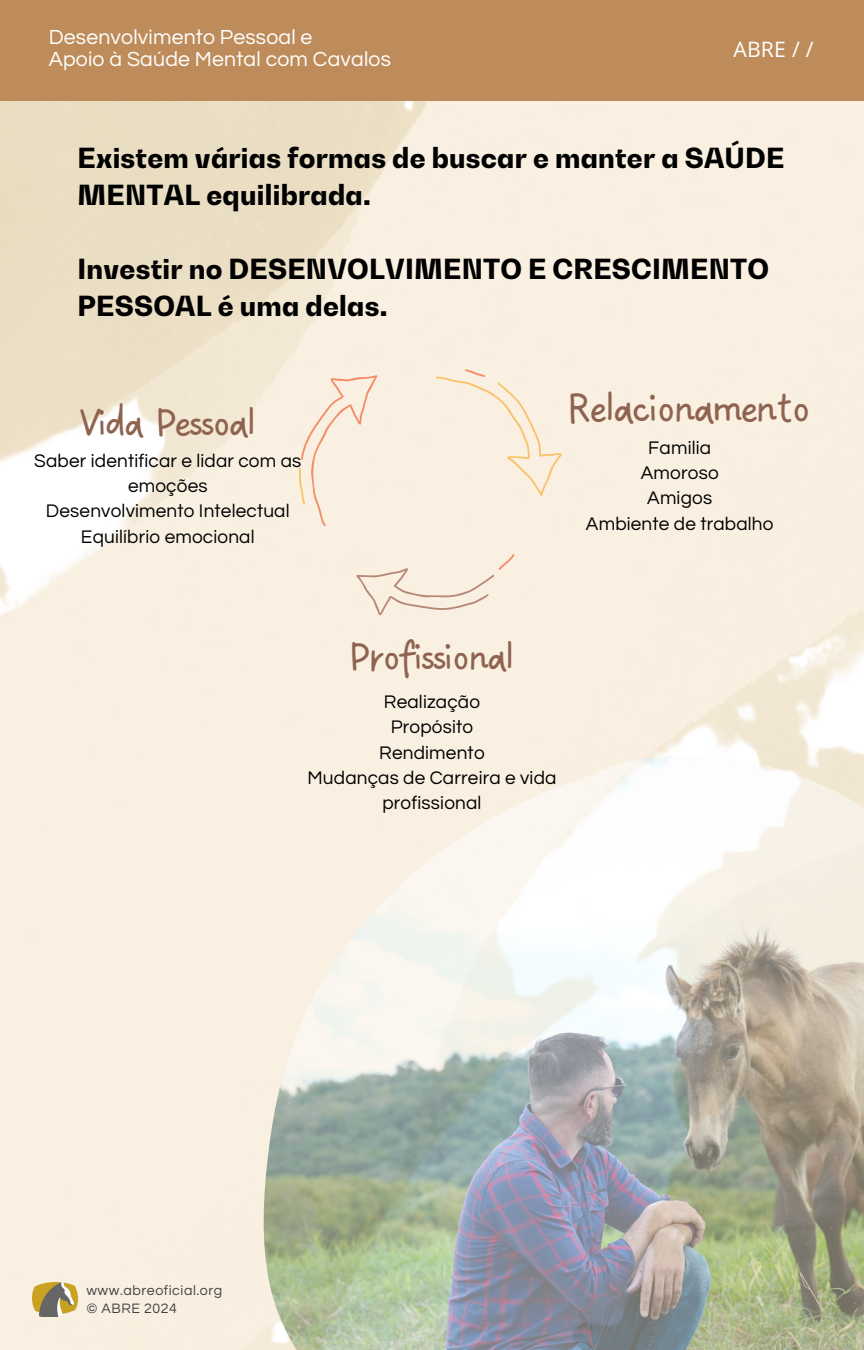
<style>
.page{position:relative;width:864px;height:1350px;background:#fff}
.page>*{position:absolute;margin:0;border:0;box-sizing:border-box;transform-origin:0 0}
.t1{font:46.35px "DO Sans Regular Alt";letter-spacing:-.09em;color:#8e6350}
.t2{font:44.1px "DO Sans Regular Alt";letter-spacing:-.09em;color:#8e6350}
.t3{font:800 27.45px/37.1px "Bw Gradual DEMO";letter-spacing:.01em;color:#000}
.t4{font:21.15px/22.1px "Questrial";letter-spacing:.01em;color:#fff}
.t5{font:21.15px "Open Sans";color:#fff}
.t6{font:18.9px/25.2px "Questrial";letter-spacing:.01em;color:#000;text-align:center}
.t7{font:14.17px "Questrial";letter-spacing:.04em;color:#424242}
</style>
<div class="page">
<img style="left:0;top:101px;width:864px;height:1249px">
<img style="left:264px;top:756px;width:600px;height:594px">
<div style="left:0;top:0;width:864px;height:101px;background:#bd8c5a"></div>
<img style="left:32px;top:1282px;width:46px;height:34px">
<div style="left:253px;top:349px;width:327px;height:312px;background:#f9f0e1"></div>
<h5 class="t4" style="left:49px;top:27px;width:344px">Desenvolvimento Pessoal e<br>Apoio à Saúde Mental com Cavalos</h5>
<h3 class="t5" style="left:733px;top:34px;width:82px">ABRE / /</h3>
<h2 class="t3" style="left:77px;top:139px;width:708px">Existem várias formas de buscar e manter a SAÚDE<br>MENTAL equilibrada.</h2>
<h2 class="t3" style="left:77px;top:250px;width:693px">Investir no DESENVOLVIMENTO E CRESCIMENTO<br>PESSOAL é uma delas.</h2>
<h5 class="t2" style="left:78px;top:397px;width:182px">Vida Pessoal</h5>
<h1 class="t6" style="left:34px;top:449px;width:269px">Saber identificar e lidar com as emoções<br>Desenvolvimento Intelectual<br>Equilíbrio emocional</h1>
<p class="t1" style="left:566px;top:381px;width:248px">Relacionamento</p>
<h5 class="t6" style="left:586px;top:435px;width:189px">Familia<br>Amoroso<br>Amigos<br>Ambiente de trabalho</h5>
<h1 class="t2" style="left:348px;top:631px;width:170px">Profissional</h1>
<h4 class="t6" style="left:308px;top:690px;width:250px">Realização<br>Propósito<br>Rendimento<br>Mudanças de Carreira e vida profissional</h4>
<p class="t7" style="left:86px;top:1283px;width:137px">www.abreoficial.org</p>
<h1 class="t7" style="left:86px;top:1301px;width:92px">© ABRE 2024</h1>
</div>
